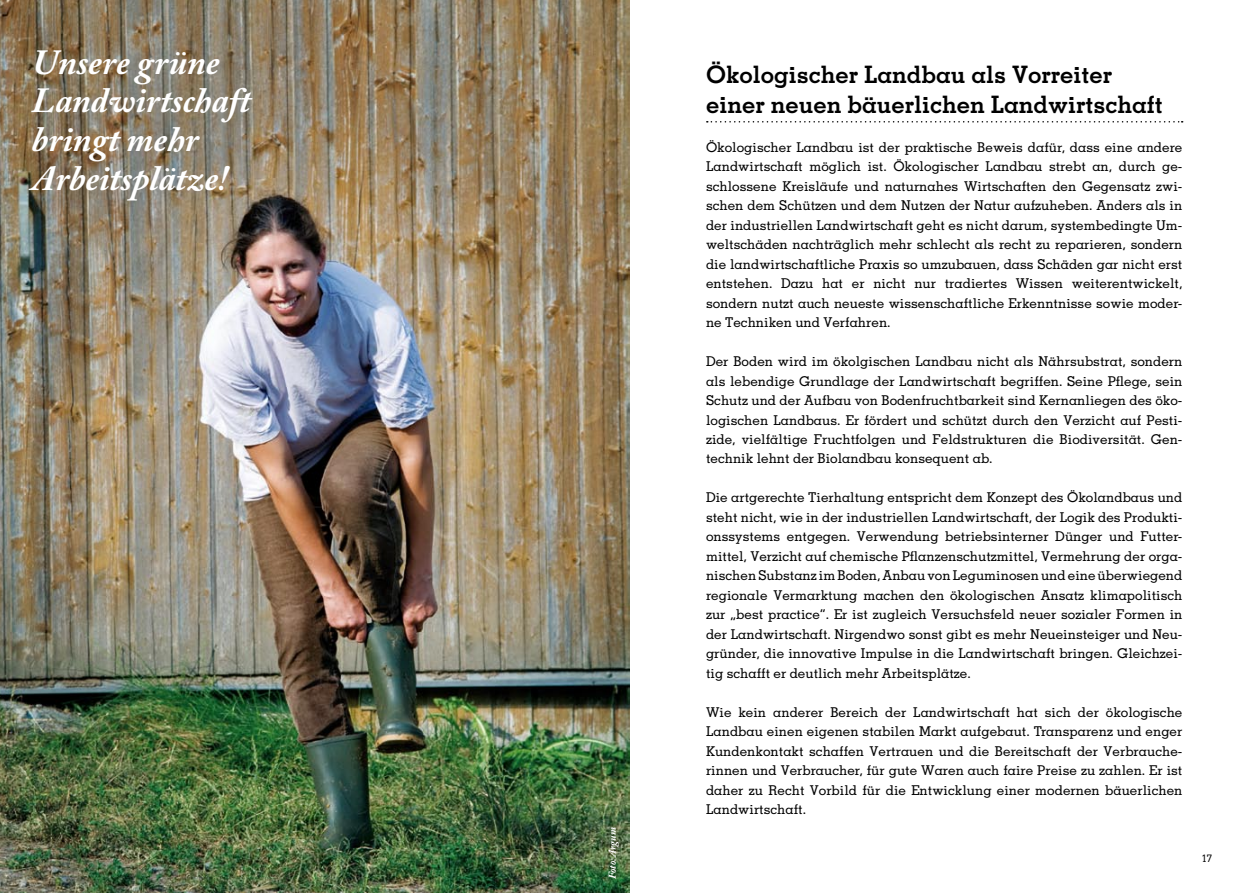
<style>
.page{position:relative;width:1259px;height:893px;background:#fff}
.page>*{position:absolute;margin:0;border:0;box-sizing:border-box;transform-origin:0 0}
.t1{font:italic 700 35.25px/39px "Adobe Caslon Pro";color:#fff}
.t2{font:700 24px/29.2px "Gruene Memphis Std";color:#000}
.t3{font:500 13.5px/19.5px "Gruene Memphis Std";color:#000;text-align:justify}
.t4{font:italic 700 10.5px "Adobe Caslon Pro";color:#fff}
.t5{font:500 10.5px "Gruene Memphis Std";color:#000}
</style>
<div class="page">
<img style="left:0;top:0;width:629px;height:893px">
<svg style="left:707px;top:121px;width:475px;height:2px"></svg>
<h1 class="t1" style="left:32px;top:42px;width:220px">Unsere grüne<br>Landwirtschaft bringt mehr<br>Arbeitsplätze!</h1>
<p class="t4" style="left:606px;top:879px;width:54px;rotate:-90deg">Foto: Argum</p>
<h2 class="t2" style="left:706px;top:60px;width:458px">Ökologischer Landbau als Vorreiter einer neuen bäuerlichen Landwirtschaft</h2>
<p class="t3" style="left:706px;top:137px;width:478px">Ökologischer Landbau ist der praktische Beweis dafür, dass eine andere Landwirtschaft möglich ist. Ökologischer Landbau strebt an, durch ge&shy;schlossene Kreisläufe und naturnahes Wirtschaften den Gegensatz zwi&shy;schen dem Schützen und dem Nutzen der Natur aufzuheben. Anders als in der industriellen Landwirtschaft geht es nicht darum, systembedingte Um&shy;weltschäden nachträglich mehr schlecht als recht zu reparieren, sondern die landwirtschaftliche Praxis so umzubauen, dass Schäden gar nicht erst entstehen. Dazu hat er nicht nur tradiertes Wissen weiterentwickelt, sondern nutzt auch neueste wissenschaftliche Erkenntnisse sowie moder&shy;ne Techniken und Verfahren.</p>
<p class="t3" style="left:706px;top:351px;width:478px">Der Boden wird im ökolgischen Landbau nicht als Nährsubstrat, sondern als lebendige Grundlage der Landwirtschaft begriffen. Seine Pflege, sein Schutz und der Aufbau von Bodenfruchtbarkeit sind Kernanliegen des öko&shy;logischen Landbaus. Er fördert und schützt durch den Verzicht auf Pesti&shy;zide, vielfältige Fruchtfolgen und Feldstrukturen die Biodiversität. Gen&shy;technik lehnt der Biolandbau konsequent ab.</p>
<p class="t3" style="left:706px;top:488px;width:478px">Die artgerechte Tierhaltung entspricht dem Konzept des Ökolandbaus und steht nicht, wie in der industriellen Landwirtschaft, der Logik des Produkti&shy;onssystems entgegen. Verwendung betriebsinterner Dünger und Futter&shy;mittel, Verzicht auf chemische Pflanzenschutzmittel, Vermehrung der orga&shy;nischen Substanz im Boden, Anbau von Leguminosen und eine überwiegend regionale Vermarktung machen den ökologischen Ansatz klimapolitisch zur „best practice“. Er ist zugleich Versuchsfeld neuer sozialer Formen in der Landwirtschaft. Nirgendwo sonst gibt es mehr Neueinsteiger und Neu&shy;gründer, die innovative Impulse in die Landwirtschaft bringen. Gleichzei&shy;tig schafft er deutlich mehr Arbeitsplätze.</p>
<p class="t3" style="left:706px;top:702px;width:478px">Wie kein anderer Bereich der Landwirtschaft hat sich der ökologische Landbau einen eigenen stabilen Markt aufgebaut. Transparenz und enger Kundenkontakt schaffen Vertrauen und die Bereitschaft der Verbrauche&shy;rinnen und Verbraucher, für gute Waren auch faire Preise zu zahlen. Er ist daher zu Recht Vorbild für die Entwicklung einer modernen bäuerlichen Landwirtschaft.</p>
<p class="t5" style="left:1201px;top:852px;width:12px">17</p>
</div>
